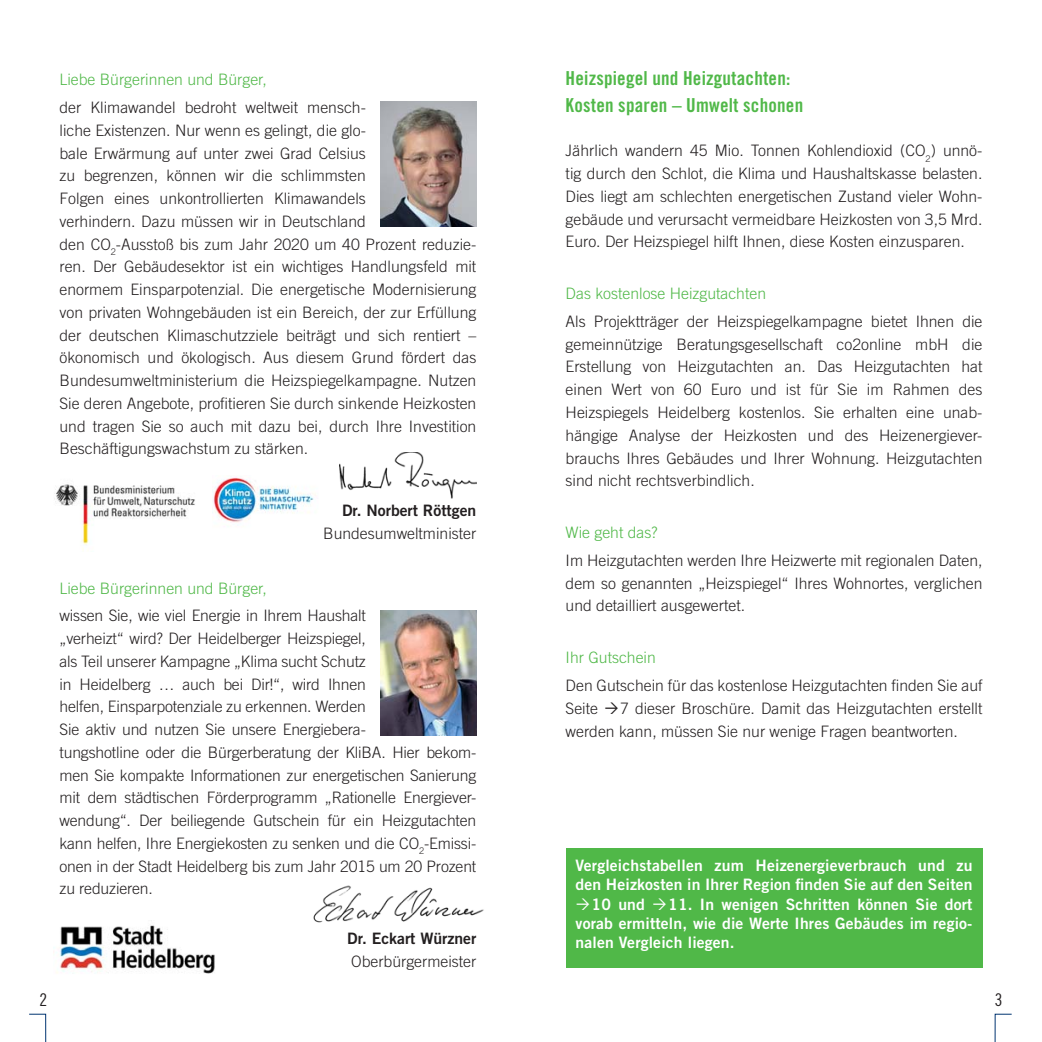
<style>
.page{position:relative;width:1042px;height:1042px;background:#fff}
.page>*{position:absolute;margin:0;border:0;box-sizing:border-box;transform-origin:0 0}
.t1{font:19.25px/26.2px "Trade Gothic Bold Cond Twenty";letter-spacing:.01em;color:#50b848}
.t2{font:17.5px "Trade Gothic Cond Eighteen";color:#231f20}
.t3{font:300 15.75px/22.8px "Trade Gothic";color:#231f20}
.t4{font:15.75px/19.2px "Trade Gothic Bold Two";letter-spacing:.01em;color:#fff;text-align:justify}
.t5{font:300 15.75px "Trade Gothic";color:#50b848}
.t6{font:15.75px "Trade Gothic Bold Two";color:#231f20}
</style>
<div class="page">
<svg style="left:29px;top:1013px;width:18px;height:29px"></svg>
<svg style="left:994px;top:1013px;width:18px;height:29px"></svg>
<div style="left:566px;top:848px;width:416px;height:119px;background:#50b848"></div>
<img style="left:54px;top:484px;width:141px;height:66px">
<img style="left:213px;top:477px;width:101px;height:46px">
<img style="left:381px;top:102px;width:95px;height:125px">
<img style="left:339px;top:452px;width:137px;height:46px">
<img style="left:313px;top:885px;width:171px;height:38px">
<img style="left:381px;top:610px;width:95px;height:125px">
<img style="left:53px;top:925px;width:162px;height:49px">
<p class="t5" style="left:60px;top:74px;width:209px">Liebe Bürgerinnen und Bürger,</p>
<p class="t3" style="left:60px;top:97px;width:418px">der Klimawandel bedroht weltweit mensch-<br>liche Existenzen. Nur wenn es gelingt, die glo-<br>bale Erwärmung auf unter zwei Grad Celsius<br>zu begrenzen, können wir die schlimmsten<br>Folgen eines unkontrollierten Klimawandels<br>verhindern. Dazu müssen wir in Deutschland<br>den CO<sub>2</sub>-Ausstoß bis zum Jahr 2020 um 40 Prozent reduzie&shy;ren. Der Gebäudesektor ist ein wichtiges Handlungsfeld mit enormem Einsparpotenzial. Die energetische Modernisierung von privaten Wohngebäuden ist ein Bereich, der zur Erfüllung der deutschen Klimaschutzziele beiträgt und sich rentiert – ökonomisch und ökologisch. Aus diesem Grund fördert das Bundesumweltministerium die Heizspiegelkampagne. Nutzen Sie deren Angebote, profitieren Sie durch sinkende Heizkosten und tragen Sie so auch mit dazu bei, durch Ihre Investition Beschäftigungswachstum zu stärken.</p>
<p class="t6" style="left:342px;top:504px;width:136px">Dr. Norbert Röttgen</p>
<p class="t3" style="left:323px;top:523px;width:155px">Bundesumweltminister</p>
<p class="t5" style="left:60px;top:582px;width:209px">Liebe Bürgerinnen und Bürger,</p>
<p class="t3" style="left:60px;top:606px;width:418px">wissen Sie, wie viel Energie in Ihrem Haushalt<br>„verheizt“ wird? Der Heidelberger Heizspiegel,<br>als Teil unserer Kampagne „Klima sucht Schutz<br>in Heidelberg … auch bei Dir!“, wird Ihnen<br>helfen, Einsparpotenziale zu erkennen. Werden<br>Sie aktiv und nutzen Sie unsere Energiebera-<br>tungshotline oder die Bürgerberatung der KliBA. Hier bekom&shy;men Sie kompakte Informationen zur energetischen Sanierung mit dem städtischen Förderprogramm „Rationelle Energiever&shy;wendung“. Der beiliegende Gutschein für ein Heizgutachten kann helfen, Ihre Energiekosten zu senken und die CO<sub>2</sub>-Emissi&shy;onen in der Stadt Heidelberg bis zum Jahr 2015 um 20 Prozent zu reduzieren.</p>
<p class="t6" style="left:347px;top:933px;width:131px">Dr. Eckart Würzner</p>
<p class="t3" style="left:351px;top:951px;width:127px">Oberbürgermeister</p>
<p class="t1" style="left:566px;top:67px;width:239px">Heizspiegel und Heizgutachten:<br>Kosten sparen – Umwelt schonen</p>
<p class="t3" style="left:566px;top:141px;width:418px;text-align:justify">Jährlich wandern 45 Mio. Tonnen Kohlendioxid (CO<sub>2</sub>) unnö&shy;tig durch den Schlot, die Klima und Haushaltskasse belasten.<br>Dies liegt am schlechten energetischen Zustand vieler Wohn&shy;gebäude und verursacht vermeidbare Heizkosten von 3,5 Mrd.<br>Euro. Der Heizspiegel hilft Ihnen, diese Kosten einzusparen.</p>
<p class="t5" style="left:566px;top:288px;width:202px">Das kostenlose Heizgutachten</p>
<p class="t3" style="left:566px;top:311px;width:418px;text-align:justify">Als Projektträger der Heizspiegelkampagne bietet Ihnen die gemeinnützige Beratungsgesellschaft co2online mbH die Erstellung von Heizgutachten an. Das Heizgutachten hat einen Wert von 60 Euro und ist für Sie im Rahmen des Heiz spiegels Heidelberg kostenlos. Sie erhalten eine unab&shy;hängige Analyse der Heizkosten und des Heizenergiever&shy;brauchs Ihres Gebäudes und Ihrer Wohnung. Heizgutachten sind nicht rechtsverbindlich.</p>
<p class="t5" style="left:566px;top:527px;width:93px">Wie geht das?</p>
<p class="t3" style="left:566px;top:550px;width:418px;text-align:justify">Im Heizgutachten werden Ihre Heizwerte mit regionalen Daten, dem so genannten „Heizspiegel“ Ihres Wohnortes, verglichen und detailliert ausgewertet.</p>
<p class="t5" style="left:566px;top:652px;width:92px">Ihr Gutschein</p>
<p class="t3" style="left:566px;top:675px;width:418px">Den Gutschein für das kostenlose Heizgutachten finden Sie auf<br>Seite</p>
<p class="t3" style="left:566px;top:698px;width:418px;text-indent:55px">7 dieser Broschüre. Damit das Heizgutachten erstellt werden kann, müssen Sie nur wenige Fragen beantworten.</p>
<p class="t4" style="left:575px;top:857px;width:398px">Vergleichstabellen zum Heizenergieverbrauch und zu</p>
<p class="t4" style="left:575px;top:876px;width:398px">den Heizkosten in Ihrer Region finden Sie auf den Seiten</p>
<p class="t4" style="left:591px;top:896px;width:55px">10 und</p>
<p class="t4" style="left:575px;top:896px;width:398px;text-indent:93px">11. In wenigen Schritten können Sie dort vorab ermitteln, wie die Werte Ihres Gebäudes im regio&shy;nalen Vergleich liegen.</p>
<p class="t2" style="left:39px;top:993px;width:9px">2</p>
<p class="t2" style="left:995px;top:993px;width:9px">3</p>
</div>
